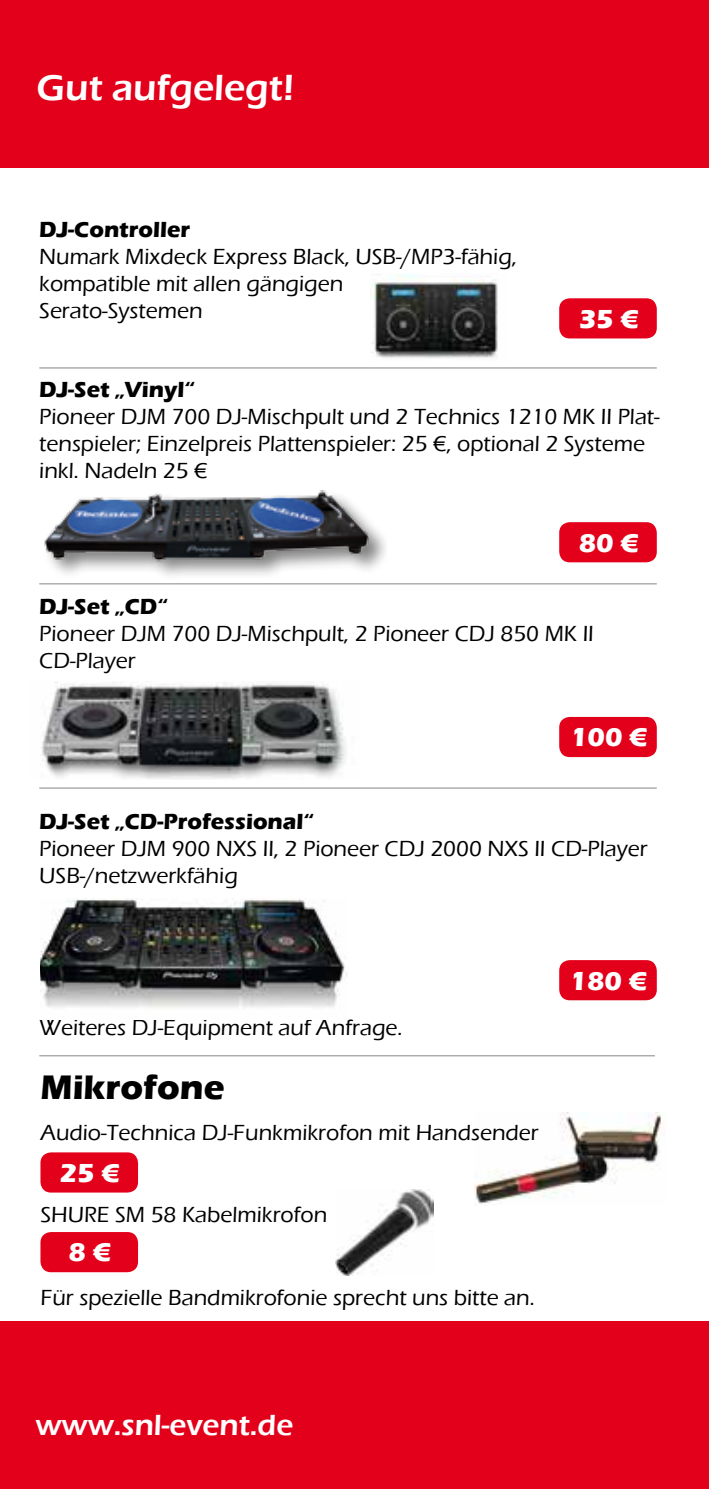
<style>
.page{position:relative;width:709px;height:1489px;background:#fff}
.page>*{position:absolute;margin:0;border:0;box-sizing:border-box;transform-origin:0 0}
.t1{font:600 37.5px "Eras ITC";color:#fff}
.t2{font:700 35px "Eras ITC";color:#000}
.t3{font:600 30px "Eras ITC";color:#fff}
.t4{font:700 26.75px "Eras ITC";color:#fff}
.t5{font:500 22.5px/27px "Eras ITC";color:#000}
.t6{font:700 22.5px "Eras ITC";color:#000}
</style>
<div class="page">
<div style="left:0;top:1320px;width:709px;height:168px;background:#e2001a"></div>
<div style="left:0;top:0;width:709px;height:168px;background:#e2001a"></div>
<img style="left:474px;top:1112px;width:187px;height:92px">
<img style="left:335px;top:1189px;width:98px;height:85px">
<img style="left:40px;top:898px;width:307px;height:110px">
<img style="left:41px;top:682px;width:305px;height:97px">
<img style="left:370px;top:274px;width:128px;height:84px">
<div style="left:42px;top:488px;width:344px;height:94px;background:#000;opacity:.5"></div>
<img style="left:42px;top:488px;width:331px;height:74px">
<div style="left:559px;top:960px;width:97px;height:40px;background:#e2001a;border-radius:11px"></div>
<div style="left:559px;top:717px;width:97px;height:40px;background:#e2001a;border-radius:11px"></div>
<div style="left:559px;top:522px;width:97px;height:40px;background:#e2001a;border-radius:11px"></div>
<div style="left:559px;top:298px;width:97px;height:40px;background:#e2001a;border-radius:11px"></div>
<div style="left:40px;top:1152px;width:98px;height:40px;background:#e2001a;border-radius:11px"></div>
<div style="left:40px;top:1231px;width:98px;height:41px;background:#e2001a;border-radius:11px"></div>
<hr style="left:39px;top:583px;width:617px;height:1px;background:#9c9e9f">
<hr style="left:39px;top:367px;width:617px;height:1px;background:#9c9e9f">
<hr style="left:39px;top:787px;width:617px;height:1px;background:#9c9e9f">
<hr style="left:39px;top:1055px;width:616px;height:1px;background:#9c9e9f">
<h1 class="t1" style="left:37px;top:66px;width:259px">Gut aufgelegt!</h1>
<p class="t6" style="left:39px;top:217px;width:152px">DJ-Controller</p>
<p class="t5" style="left:39px;top:243px;width:479px">Numark Mixdeck Express Black, USB-/MP3-fähig, kompatible mit allen gängigen<br>Serato-Systemen</p>
<p class="t4" style="left:579px;top:303px;width:61px">35 €</p>
<p class="t6" style="left:39px;top:376px;width:156px">DJ-Set „Vinyl“</p>
<p class="t5" style="left:39px;top:403px;width:622px">Pioneer DJM 700 DJ-Mischpult und 2 Technics 1210 MK II Plat&shy;tenspieler; Einzelpreis Plattenspieler: 25 €, optional 2 Systeme inkl. Nadeln 25 €</p>
<p class="t4" style="left:579px;top:527px;width:61px">80 €</p>
<p class="t6" style="left:39px;top:593px;width:129px">DJ-Set „CD“</p>
<p class="t5" style="left:39px;top:620px;width:556px">Pioneer DJM 700 DJ-Mischpult, 2 Pioneer CDJ 850 MK II<br>CD-Player</p>
<p class="t4" style="left:570px;top:722px;width:79px">100 €</p>
<p class="t6" style="left:39px;top:808px;width:275px">DJ-Set „CD-Professional“</p>
<p class="t5" style="left:39px;top:835px;width:610px">Pioneer DJM 900 NXS II, 2 Pioneer CDJ 2000 NXS II CD-Player<br>USB-/netzwerkfähig</p>
<p class="t5" style="left:39px;top:1014px;width:365px">Weiteres DJ-Equipment auf Anfrage.</p>
<h2 class="t2" style="left:40px;top:1066px;width:185px">Mikrofone</h2>
<p class="t5" style="left:40px;top:1119px;width:500px">Audio-Technica DJ-Funkmikrofon mit Handsender</p>
<p class="t4" style="left:60px;top:1157px;width:61px">25 €</p>
<p class="t5" style="left:40px;top:1201px;width:288px">SHURE SM 58 Kabelmikrofon</p>
<p class="t4" style="left:68px;top:1236px;width:44px">8 €</p>
<p class="t5" style="left:40px;top:1283px;width:496px">Für spezielle Bandmikrofonie sprecht uns bitte an.</p>
<p class="t4" style="left:569px;top:965px;width:79px">180 €</p>
<h3 class="t3" style="left:35px;top:1407px;width:259px">www.snl-event.de</h3>
</div>
